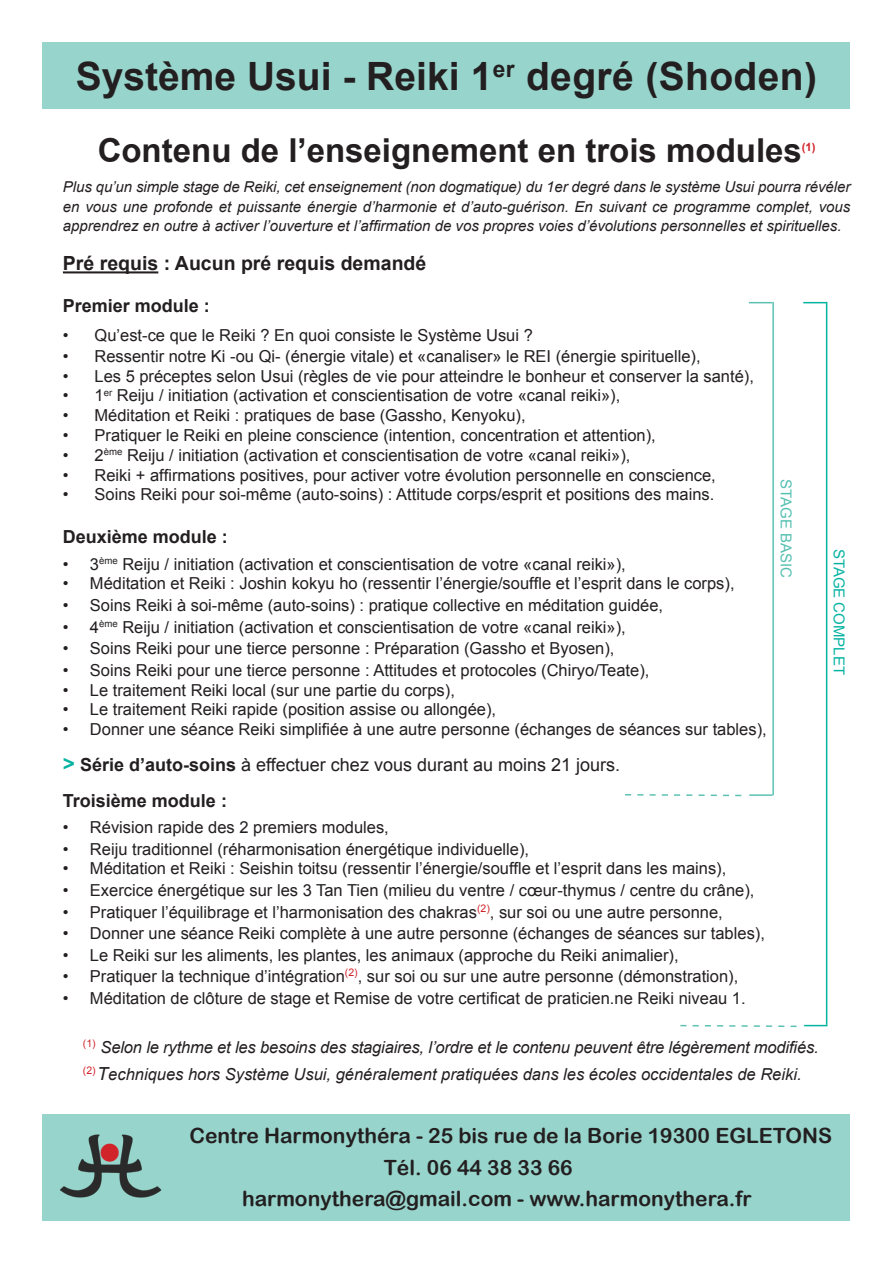
<style>
.page{position:relative;width:893px;height:1263px;background:#fff}
.page>*{position:absolute;margin:0;border:0;box-sizing:border-box;transform-origin:0 0}
.t1{font:700 39px "Arial";color:#231f20}
.t2{font:700 33px "Arial";color:#231f20}
.t3{font:21px "Arial Rounded MT Bold";color:#231f20}
.t4{font:700 19.5px "Arial";color:#231f20}
.t5{font:18px "Arial";color:#231f20}
.t6{font:700 18px "Arial";color:#231f20}
.t7{font:18px "Webdings";color:#d1232a}
.t8{font:16.5px "Arial";color:#231f20}
.t9{font:italic 16.5px "Arial";color:#231f20}
.t10{font:italic 15px/19.5px "Arial";color:#231f20;text-align:justify}
.t11{font:15px "Arial";color:#05b3a1}
.t12{font:15px "Arial";color:#55c0b1}
.t13{font:700 11.4px "Arial";color:#d1232a}
.s1{font-weight:700;font-size:21px;color:#05b3a1}
.s2{font-weight:700}
.s3{font-size:18px}
</style>
<div class="page">
<div style="left:43px;top:43px;width:807px;height:66px;background:#97d4cb"></div>
<hr style="left:63px;top:271px;width:95px;height:2px;background:#231f20">
<div style="left:43px;top:1114px;width:807px;height:106px;background:#97d4cb"></div>
<img style="left:60px;top:1134px;width:102px;height:64px">
<svg style="left:749px;top:302px;width:23px;height:1px"></svg>
<hr style="left:749px;top:794px;width:24px;height:2px;background:#5dc2b4">
<svg style="left:803px;top:302px;width:23px;height:1px"></svg>
<svg style="left:804px;top:1025px;width:23px;height:1px"></svg>
<hr style="left:772px;top:302px;width:2px;height:493px;background:#5dc2b4">
<hr style="left:826px;top:302px;width:1px;height:723px;background:#05b3a1">
<svg style="left:625px;top:794px;width:117px;height:3px"></svg>
<svg style="left:680px;top:1024px;width:117px;height:4px"></svg>
<p class="t1" style="left:76px;top:50px;width:743px">Système Usui - Reiki 1<sup>er</sup> degré (Shoden)</p>
<p class="t2" style="left:98px;top:129px;width:706px">Contenu de l’enseignement en trois modules</p>
<p class="t13" style="left:802px;top:140px;width:15px">(1)</p>
<p class="t10" style="left:63px;top:178px;width:789px">Plus qu’un simple stage de Reiki, cet enseignement (non dogmatique) du 1er degré dans le système Usui pourra révéler en vous une profonde et puissante énergie d’harmonie et d’auto-guérison. En suivant ce programme complet, vous apprendrez en outre à activer l’ouverture et l’affirmation de vos propres voies d’évolutions personnelles et spirituelles.</p>
<p class="t4" style="left:63px;top:251px;width:365px">Pré requis : Aucun pré requis demandé</p>
<p class="t6" style="left:63px;top:294px;width:149px">Premier module :</p>
<p class="t8" style="left:63px;top:324px;width:471px">• Qu’est-ce que le Reiki ? En quoi consiste le Système Usui ?</p>
<p class="t8" style="left:63px;top:345px;width:639px">• Ressentir notre Ki -ou Qi- (énergie vitale) et «canaliser» le REI (énergie spirituelle),</p>
<p class="t8" style="left:63px;top:365px;width:692px">• Les 5 préceptes selon Usui (règles de vie pour atteindre le bonheur et conserver la santé),</p>
<p class="t8" style="left:63px;top:385px;width:559px">• 1<sup>er</sup> Reiju / initiation (activation et conscientisation de votre «canal reiki»),</p>
<p class="t8" style="left:63px;top:405px;width:464px">• Méditation et Reiki : pratiques de base (Gassho, Kenyoku),</p>
<p class="t8" style="left:63px;top:424px;width:594px">• Pratiquer le Reiki en pleine conscience (intention, concentration et attention),</p>
<p class="t8" style="left:63px;top:444px;width:569px">• 2<sup>ème</sup> Reiju / initiation (activation et conscientisation de votre «canal reiki»),</p>
<p class="t8" style="left:63px;top:464px;width:654px">• Reiki + affirmations positives, pour activer votre évolution personnelle en conscience,</p>
<p class="t8" style="left:63px;top:484px;width:653px">• Soins Reiki pour soi-même (auto-soins) : Attitude corps/esprit et positions des mains.</p>
<p class="t6" style="left:63px;top:524px;width:167px">Deuxième module :</p>
<p class="t8" style="left:63px;top:553px;width:564px">• 3<sup>ème</sup> Reiju / initiation (activation et conscientisation de votre «canal reiki»),</p>
<p class="t8" style="left:63px;top:573px;width:673px">• Méditation et Reiki : Joshin kokyu ho (ressentir l’énergie/souffle et l’esprit dans le corps),</p>
<p class="t8" style="left:63px;top:594px;width:602px">• Soins Reiki à soi-même (auto-soins) : pratique collective en méditation guidée,</p>
<p class="t8" style="left:63px;top:616px;width:564px">• 4<sup>ème</sup> Reiju / initiation (activation et conscientisation de votre «canal reiki»),</p>
<p class="t8" style="left:63px;top:637px;width:553px">• Soins Reiki pour une tierce personne : Préparation (Gassho et Byosen),</p>
<p class="t8" style="left:63px;top:659px;width:588px">• Soins Reiki pour une tierce personne : Attitudes et protocoles (Chiryo/Teate),</p>
<p class="t8" style="left:63px;top:679px;width:393px">• Le traitement Reiki local (sur une partie du corps),</p>
<p class="t8" style="left:63px;top:699px;width:435px">• Le traitement Reiki rapide (position assise ou allongée),</p>
<p class="t8" style="left:63px;top:718px;width:705px">• Donner une séance Reiki simplifiée à une autre personne (échanges de séances sur tables),</p>
<p class="t5" style="left:63px;top:753px;width:559px"><span class="s1">&gt;</span> <span class="s2">Série d’auto-soins</span> à effectuer chez vous durant au moins 21 jours.</p>
<p class="t6" style="left:63px;top:789px;width:166px">Troisième module :</p>
<p class="t8" style="left:63px;top:816px;width:327px">• Révision rapide des 2 premiers modules,</p>
<p class="t8" style="left:63px;top:838px;width:468px">• Reiju traditionnel (réharmonisation énergétique individuelle),</p>
<p class="t8" style="left:63px;top:858px;width:665px">• Méditation et Reiki : Seishin toitsu (ressentir l’énergie/souffle et l’esprit dans les mains),</p>
<p class="t8" style="left:63px;top:879px;width:693px">• Exercice énergétique sur les 3 Tan Tien (milieu du ventre / cœur-thymus / centre du crâne),</p>
<p class="t8" style="left:63px;top:901px;width:661px">• Pratiquer l’équilibrage et l’harmonisation des chakras<sup>(2)</sup>, sur soi ou une autre personne,</p>
<p class="t8" style="left:63px;top:922px;width:703px">• Donner une séance Reiki complète à une autre personne (échanges de séances sur tables),</p>
<p class="t8" style="left:63px;top:944px;width:617px">• Le Reiki sur les aliments, les plantes, les animaux (approche du Reiki animalier),</p>
<p class="t8" style="left:63px;top:966px;width:677px">• Pratiquer la technique d’intégration<sup>(2)</sup>, sur soi ou sur une autre personne (démonstration),</p>
<p class="t8" style="left:63px;top:987px;width:684px">• Méditation de clôture de stage et Remise de votre certificat de praticien.ne Reiki niveau 1.</p>
<p class="t9" style="left:83px;top:1037px;width:737px"><sup>(1)</sup> Selon le rythme et les besoins des stagiaires, l’ordre et le contenu peuvent être légèrement modifiés.</p>
<p class="t9" style="left:83px;top:1064px;width:720px"><sup>(2)</sup> <span class="s3">T</span>echniques hors Système Usui, généralement pratiquées dans les écoles occidentales de Reiki.</p>
<p class="t12" style="left:796px;top:479px;width:100px;rotate:90deg">STAGE BASIC</p>
<p class="t11" style="left:849px;top:548px;width:128px;rotate:90deg">STAGE COMPLET</p>
<p class="t7" style="left:101px;top:1143px;width:19px">■</p>
<p class="t3" style="left:190px;top:1123px;width:644px">Centre Harmonythéra - 25 bis rue de la Borie 19300 EGLETONS</p>
<p class="t3" style="left:384px;top:1155px;width:190px">Tél. 06 44 38 33 66</p>
<p class="t3" style="left:242px;top:1186px;width:511px">harmonythera@gmail.com - www.harmonythera.fr</p>
</div>
